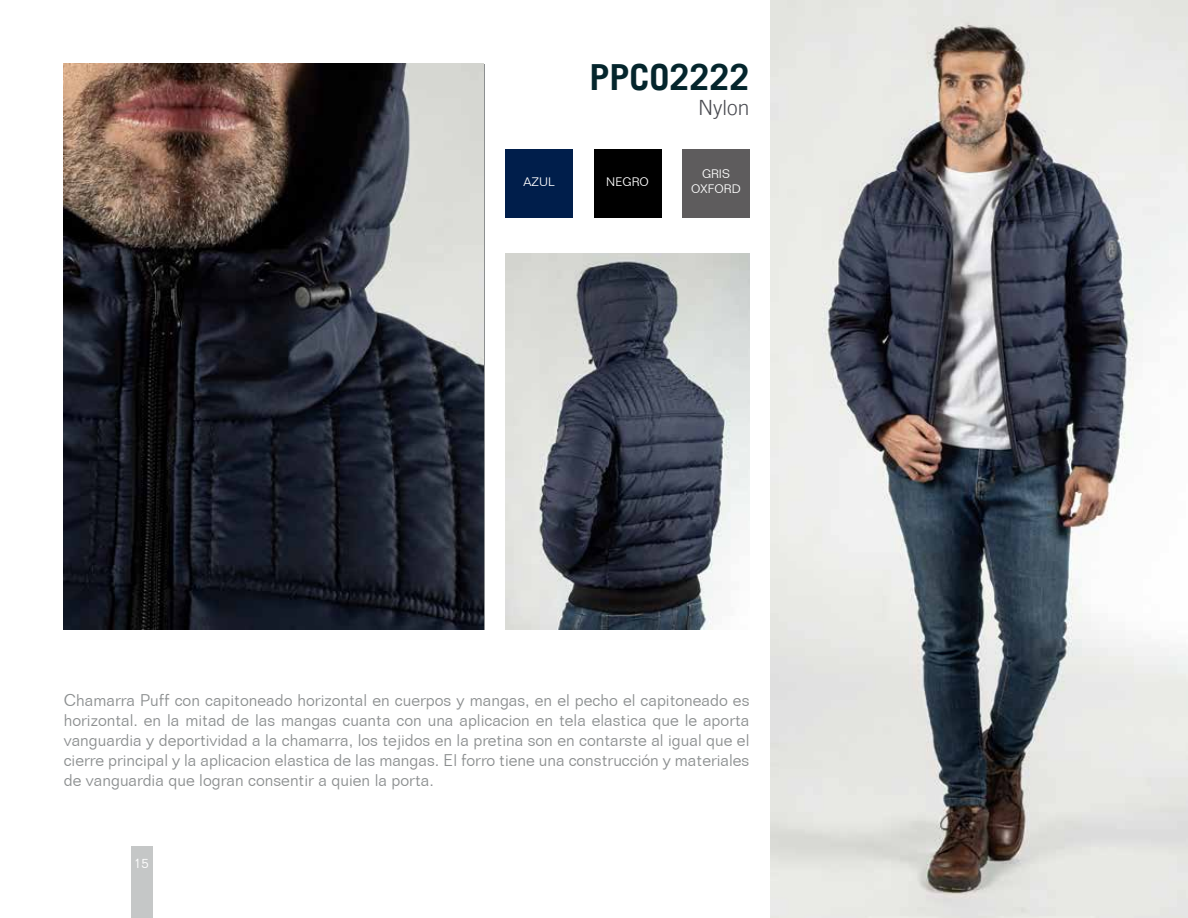
<style>
.page{position:relative;width:1188px;height:918px;background:#fff}
.page>*{position:absolute;margin:0;border:0;box-sizing:border-box;transform-origin:0 0}
.t1{font:700 36px "Trade Gothic LT";color:#04252c}
.t2{font:300 21px "Trade Gothic LT";color:#494a50}
.t3{font:300 16.5px/19.8px "Folio BT";color:#8c8f90;text-align:justify}
.t4{font:300 13.5px "Folio BT";color:#fff}
.t5{font:300 12px/14.4px "Folio BT";color:#fff;text-align:center}
</style>
<div class="page">
<div style="left:506px;top:150px;width:67px;height:68px;background:#001e4b"></div>
<div style="left:682px;top:150px;width:67px;height:68px;background:#5e5c5d"></div>
<div style="left:594px;top:150px;width:67px;height:68px;background:#000"></div>
<img style="left:771px;top:0;width:417px;height:918px">
<img style="left:506px;top:253px;width:243px;height:377px">
<div style="left:131px;top:847px;width:21px;height:71px;background:#c5c7c7"></div>
<img style="left:64px;top:64px;width:420px;height:565px">
<h1 class="t1" style="left:589px;top:55px;width:162px">PPCO2222</h1>
<p class="t2" style="left:698px;top:95px;width:53px">Nylon</p>
<p class="t5" style="left:524px;top:174px;width:33px">AZUL</p>
<p class="t5" style="left:606px;top:174px;width:44px">NEGRO</p>
<p class="t5" style="left:691px;top:167px;width:51px">GRIS<br>OXFORD</p>
<p class="t3" style="left:64px;top:691px;width:687px">Chamarra Puff con capitoneado horizontal en cuerpos y mangas, en el pecho el capitoneado es horizontal. en la mitad de las mangas cuanta con una aplicacion en tela elastica que le aporta vanguardia y deportividad a la chamarra, los tejidos en la pretina son en contarste al igual que el cierre principal y la aplicacion elastica de las mangas. El forro tiene una construcción y materiales de vanguardia que logran consentir a quien la porta.</p>
<p class="t4" style="left:134px;top:855px;width:16px">15</p>
</div>
